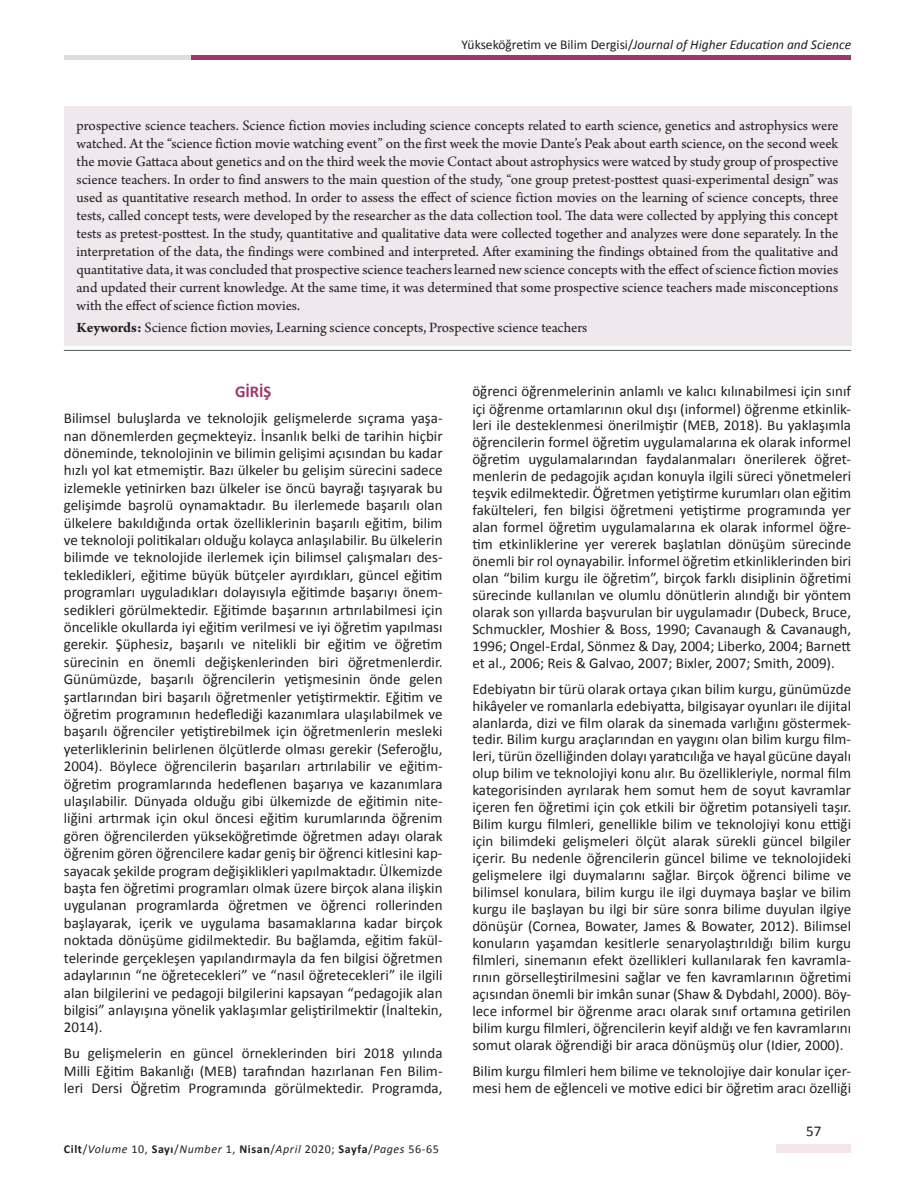
<style>
.page{position:relative;width:915px;height:1191px;background:#fff}
.page>*{position:absolute;margin:0;border:0;box-sizing:border-box;transform-origin:0 0}
.t1{font:700 16.5px "Calibri";color:#9f366c}
.t2{font:15px/17.4px "Calibri";color:#231f20;text-align:justify}
.t3{font:15px/18px "Arno Pro";color:#231f20;text-align:justify}
.t4{font:italic 13.5px "Calibri";color:#231f20}
.t5{font:italic 12px "Calibri";letter-spacing:.05em;color:#231f20}
.s1{font-style:normal}
.s2{font-weight:700}
.s3{font-weight:700;font-style:normal}
</style>
<div class="page">
<div style="left:776px;top:1144px;width:74px;height:8px;background:#f3e5eb"></div>
<div style="left:64px;top:55px;width:132px;height:5px;background:#dcdddf"></div>
<div style="left:191px;top:55px;width:659px;height:5px;background:#9f366c"></div>
<div style="left:64px;top:106px;width:786px;height:239px;background:#f1e8ed"></div>
<hr style="left:64px;top:350px;width:786px;height:1px;background:#57585a">
<p class="t4" style="left:461px;top:36px;width:391px"><span class="s1">Yükseköğretim ve Bilim Dergisi/</span>Journal of Higher Education and Science</p>
<p class="t3" style="left:77px;top:117px;width:763px">prospective science teachers. Science fiction movies including science concepts related to earth science, genetics and astrophysics were watched. At the “science fiction movie watching event” on the first week the movie Dante’s Peak about earth science, on the second week the movie Gattaca about genetics and on the third week the movie Contact about astrophysics were watced by study group of prospective science teachers. In order to find answers to the main question of the study, “one group pretest-posttest quasi-experimental design” was used as quantitative research method. In order to assess the effect of science fiction movies on the learning of science concepts, three tests, called concept tests, were developed by the researcher as the data collection tool. The data were collected by applying this concept tests as pretest-posttest. In the study, quantitative and qualitative data were collected together and analyzes were done separately. In the interpretation of the data, the findings were combined and interpreted. After examining the findings obtained from the qualitative and quantitative data, it was concluded that prospective science teachers learned new science concepts with the effect of science fiction movies and updated their current knowledge. At the same time, it was determined that some prospective science teachers made misconceptions with the effect of science fiction movies.</p>
<p class="t3" style="left:77px;top:319px;width:512px"><span class="s2">Keywords:</span> Science fiction movies, Learning science concepts, Prospective science teachers</p>
<p class="t1" style="left:235px;top:381px;width:38px">GİRİŞ</p>
<p class="t2" style="left:64px;top:409px;width:380px">Bilimsel buluşlarda ve teknolojik gelişmelerde sıçrama yaşa&shy;nan dönemlerden geçmekteyiz. İnsanlık belki de tarihin hiçbir döneminde, teknolojinin ve bilimin gelişimi açısından bu kadar hızlı yol kat etmemiştir. Bazı ülkeler bu gelişim sürecini sadece izlemekle yetinirken bazı ülkeler ise öncü bayrağı taşıyarak bu gelişimde başrolü oynamaktadır. Bu ilerlemede başarılı olan ülkelere bakıldığında ortak özelliklerinin başarılı eğitim, bilim ve teknoloji politikaları olduğu kolayca anlaşılabilir. Bu ülkelerin bilimde ve teknolojide ilerlemek için bilimsel çalışmaları des&shy;tekledikleri, eğitime büyük bütçeler ayırdıkları, güncel eğitim programları uyguladıkları dolayısıyla eğitimde başarıyı önem&shy;sedikleri görülmektedir. Eğitimde başarının artırılabilmesi için öncelikle okullarda iyi eğitim verilmesi ve iyi öğretim yapılması gerekir. Şüphesiz, başarılı ve nitelikli bir eğitim ve öğretim sürecinin en önemli değişkenlerinden biri öğretmenlerdir.<br>Günümüzde, başarılı öğrencilerin yetişmesinin önde gelen şartlarından biri başarılı öğretmenler yetiştirmektir. Eğitim ve öğretim programının hedeflediği kazanımlara ulaşılabilmek ve başarılı öğrenciler yetiştirebilmek için öğretmenlerin mesleki yeterliklerinin belirlenen ölçütlerde olması gerekir (Seferoğlu, 2004). Böylece öğrencilerin başarıları artırılabilir ve eğitim&shy;öğretim programlarında hedeflenen başarıya ve kazanımlara ulaşılabilir. Dünyada olduğu gibi ülkemizde de eğitimin nite&shy;liğini artırmak için okul öncesi eğitim kurumlarında öğrenim gören öğrencilerden yükseköğretimde öğretmen adayı olarak öğrenim gören öğrencilere kadar geniş bir öğrenci kitlesini kap&shy;sayacak şekilde program değişiklikleri yapılmaktadır. Ülkemizde başta fen öğretimi programları olmak üzere birçok alana ilişkin uygulanan programlarda öğretmen ve öğrenci rollerinden başlayarak, içerik ve uygulama basamaklarına kadar birçok noktada dönüşüme gidilmektedir. Bu bağlamda, eğitim fakül&shy;telerinde gerçekleşen yapılandırmayla da fen bilgisi öğretmen adaylarının “ne öğretecekleri” ve “nasıl öğretecekleri” ile ilgili alan bilgilerini ve pedagoji bilgilerini kapsayan “pedagojik alan bilgisi” anlayışına yönelik yaklaşımlar geliştirilmektir (İnaltekin, 2014).</p>
<p class="t2" style="left:64px;top:1044px;width:380px">Bu gelişmelerin en güncel örneklerinden biri 2018 yılında Milli Eğitim Bakanlığı (MEB) tarafından hazırlanan Fen Bilim&shy;leri Dersi Öğretim Programında görülmektedir. Programda,</p>
<p class="t5" style="left:64px;top:1140px;width:376px"><span class="s3">Cilt</span><span class="s1">/</span>Volume <span class="s1">10,</span> <span class="s3">Sayı</span><span class="s1">/</span>Number <span class="s1">1,</span> <span class="s3">Nisan</span><span class="s1">/</span>April <span class="s1">2020;</span> <span class="s3">Sayfa</span><span class="s1">/</span>Pages <span class="s1">56-65</span></p>
<p class="t2" style="left:472px;top:383px;width:380px;line-height:17px">öğrenci öğrenmelerinin anlamlı ve kalıcı kılınabilmesi için sınıf içi öğrenme ortamlarının okul dışı (informel) öğrenme etkinlik&shy;leri ile desteklenmesi önerilmiştir (MEB, 2018). Bu yaklaşımla öğrencilerin formel öğretim uygulamalarına ek olarak informel öğretim uygulamalarından faydalanmaları önerilerek öğret&shy;menlerin de pedagojik açıdan konuyla ilgili süreci yönetmeleri teşvik edilmektedir. Öğretmen yetiştirme kurumları olan eğitim fakülteleri, fen bilgisi öğretmeni yetiştirme programında yer alan formel öğretim uygulamalarına ek olarak informel öğre&shy;tim etkinliklerine yer vererek başlatılan dönüşüm sürecinde önemli bir rol oynayabilir. İnformel öğretim etkinliklerinden biri olan “bilim kurgu ile öğretim”, birçok farklı disiplinin öğretimi sürecinde kullanılan ve olumlu dönütlerin alındığı bir yöntem olarak son yıllarda başvurulan bir uygulamadır (Dubeck, Bruce, Schmuckler, Moshier &amp; Boss, 1990; Cavanaugh &amp; Cavanaugh, 1996; Ongel-Erdal, Sönmez &amp; Day, 2004; Liberko, 2004; Barnett et al., 2006; Reis &amp; Galvao, 2007; Bixler, 2007; Smith, 2009).</p>
<p class="t2" style="left:472px;top:680px;width:380px;line-height:17px">Edebiyatın bir türü olarak ortaya çıkan bilim kurgu, günümüzde hikâyeler ve romanlarla edebiyatta, bilgisayar oyunları ile dijital alanlarda, dizi ve film olarak da sinemada varlığını göstermek&shy;tedir. Bilim kurgu araçlarından en yaygını olan bilim kurgu film&shy;leri, türün özelliğinden dolayı yaratıcılığa ve hayal gücüne dayalı olup bilim ve teknolojiyi konu alır. Bu özellikleriyle, normal film kategorisinden ayrılarak hem somut hem de soyut kavramlar içeren fen öğretimi için çok etkili bir öğretim potansiyeli taşır.<br>Bilim kurgu filmleri, genellikle bilim ve teknolojiyi konu ettiği için bilimdeki gelişmeleri ölçüt alarak sürekli güncel bilgiler içerir. Bu nedenle öğrencilerin güncel bilime ve teknolojideki gelişmelere ilgi duymalarını sağlar. Birçok öğrenci bilime ve bilimsel konulara, bilim kurgu ile ilgi duymaya başlar ve bilim kurgu ile başlayan bu ilgi bir süre sonra bilime duyulan ilgiye dönüşür (Cornea, Bowater, James &amp; Bowater, 2012). Bilimsel konuların yaşamdan kesitlerle senaryolaştırıldığı bilim kurgu filmleri, sinemanın efekt özellikleri kullanılarak fen kavramla&shy;rının görselleştirilmesini sağlar ve fen kavramlarının öğretimi açısından önemli bir imkân sunar (Shaw &amp; Dybdahl, 2000). Böy&shy;lece informel bir öğrenme aracı olarak sınıf ortamına getirilen bilim kurgu filmleri, öğrencilerin keyif aldığı ve fen kavramlarını somut olarak öğrendiği bir araca dönüşmüş olur (Idier, 2000).</p>
<p class="t2" style="left:472px;top:1062px;width:380px">Bilim kurgu filmleri hem bilime ve teknolojiye dair konular içer&shy;mesi hem de eğlenceli ve motive edici bir öğretim aracı özelliği</p>
<p class="t2" style="left:806px;top:1122px;width:17px">57</p>
</div>
